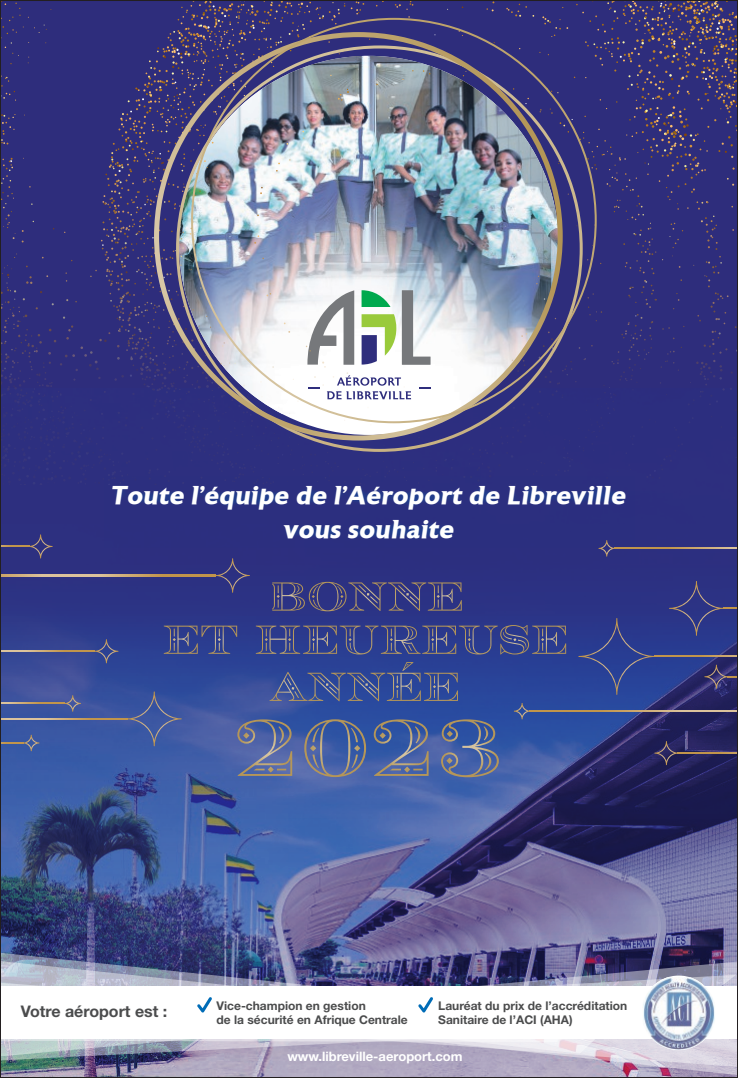
<style>
.page{position:relative;width:738px;height:1078px;background:#fff}
.page>*{position:absolute;margin:0;border:0;box-sizing:border-box;transform-origin:0 0}
.t1{font:italic 700 25.7px/34.2px "Astoria";letter-spacing:.01em;color:#fff;text-align:center;scale:1.07 1}
.t2{font:700 16px "Helvetica Neue LT Std";color:#4b4c4d}
.t3{font:700 13px "Helvetica Neue LT Std";color:#fff}
.t4{font:700 12px/14.4px "Helvetica Neue LT Std";color:#4b4c4d}
</style>
<div class="page">
<img style="left:2px;top:485px;width:733px;height:474px">
<div style="left:2px;top:0;width:736px;height:485px;background:#2e2d7c"></div>
<div style="left:104px;top:476px;width:529px;height:72px;background:#006cb7;opacity:.5"></div>
<svg style="left:127px;top:691px;width:54px;height:55px;background:#41599e"></svg>
<svg style="left:94px;top:639px;width:24px;height:24px"></svg>
<svg style="left:215px;top:558px;width:35px;height:34px"></svg>
<svg style="left:64px;top:695px;width:17px;height:16px"></svg>
<svg style="left:2px;top:575px;width:214px;height:1px"></svg>
<svg style="left:2px;top:650px;width:93px;height:1px"></svg>
<svg style="left:2px;top:702px;width:63px;height:1px"></svg>
<svg style="left:2px;top:718px;width:125px;height:1px"></svg>
<svg style="left:2px;top:734px;width:37px;height:17px"></svg>
<svg style="left:2px;top:534px;width:51px;height:24px"></svg>
<svg style="left:578px;top:618px;width:76px;height:76px;background:#2f4190"></svg>
<svg style="left:598px;top:540px;width:16px;height:16px"></svg>
<svg style="left:513px;top:702px;width:17px;height:17px"></svg>
<svg style="left:703px;top:664px;width:32px;height:24px"></svg>
<svg style="left:529px;top:710px;width:206px;height:1px"></svg>
<svg style="left:654px;top:655px;width:81px;height:1px"></svg>
<svg style="left:668px;top:581px;width:67px;height:54px;background:#333984"></svg>
<svg style="left:614px;top:547px;width:121px;height:1px"></svg>
<svg style="left:654px;top:741px;width:24px;height:24px"></svg>
<svg style="left:677px;top:752px;width:58px;height:1px"></svg>
<svg style="left:272px;top:581px;width:189px;height:30px;background:#45457e"></svg>
<svg style="left:164px;top:625px;width:73px;height:28px;background:#434c88"></svg>
<svg style="left:255px;top:625px;width:310px;height:29px;background:#444c87"></svg>
<svg style="left:237px;top:719px;width:55px;height:56px;background:#646f9a"></svg>
<svg style="left:304px;top:719px;width:62px;height:58px;background:#546899"></svg>
<svg style="left:373px;top:719px;width:55px;height:56px;background:#546898"></svg>
<svg style="left:440px;top:719px;width:58px;height:58px;background:#556898"></svg>
<svg style="left:269px;top:662px;width:188px;height:39px;background:#3e5293"></svg>
<svg style="left:176px;top:423px;width:406px;height:29px;background:#39387f"></svg>
<svg style="left:154px;top:32px;width:408px;height:408px;background:#525086"></svg>
<img style="left:191px;top:18px;width:405px;height:405px">
<img style="left:2px;top:950px;width:615px;height:9px">
<img style="left:2px;top:1062px;width:733px;height:13px">
<svg style="left:2px;top:1060px;width:733px;height:2px"></svg>
<img style="left:2px;top:959px;width:733px;height:101px">
<div style="left:0;top:986px;width:737px;height:52px;background:#fff"></div>
<img style="left:642px;top:977px;width:72px;height:72px">
<svg style="left:197px;top:997px;width:15px;height:15px"></svg>
<svg style="left:418px;top:997px;width:15px;height:15px"></svg>
<h1 class="t1" style="left:112px;top:478px;width:481px">Toute l’équipe de l’Aéroport de Libreville vous souhaite</h1>
<h2 class="t2" style="left:21px;top:1001px;width:148px">Votre aéroport est :</h2>
<p class="t4" style="left:216px;top:997px;width:193px">Vice-champion en gestion<br>de la sécurité en Afrique Centrale</p>
<p class="t4" style="left:438px;top:997px;width:190px">Lauréat du prix de l’accréditation<br>Sanitaire de l’ACI (AHA)</p>
<p class="t3" style="left:287px;top:1048px;width:177px">www.libreville-aeroport.com</p>
</div>
